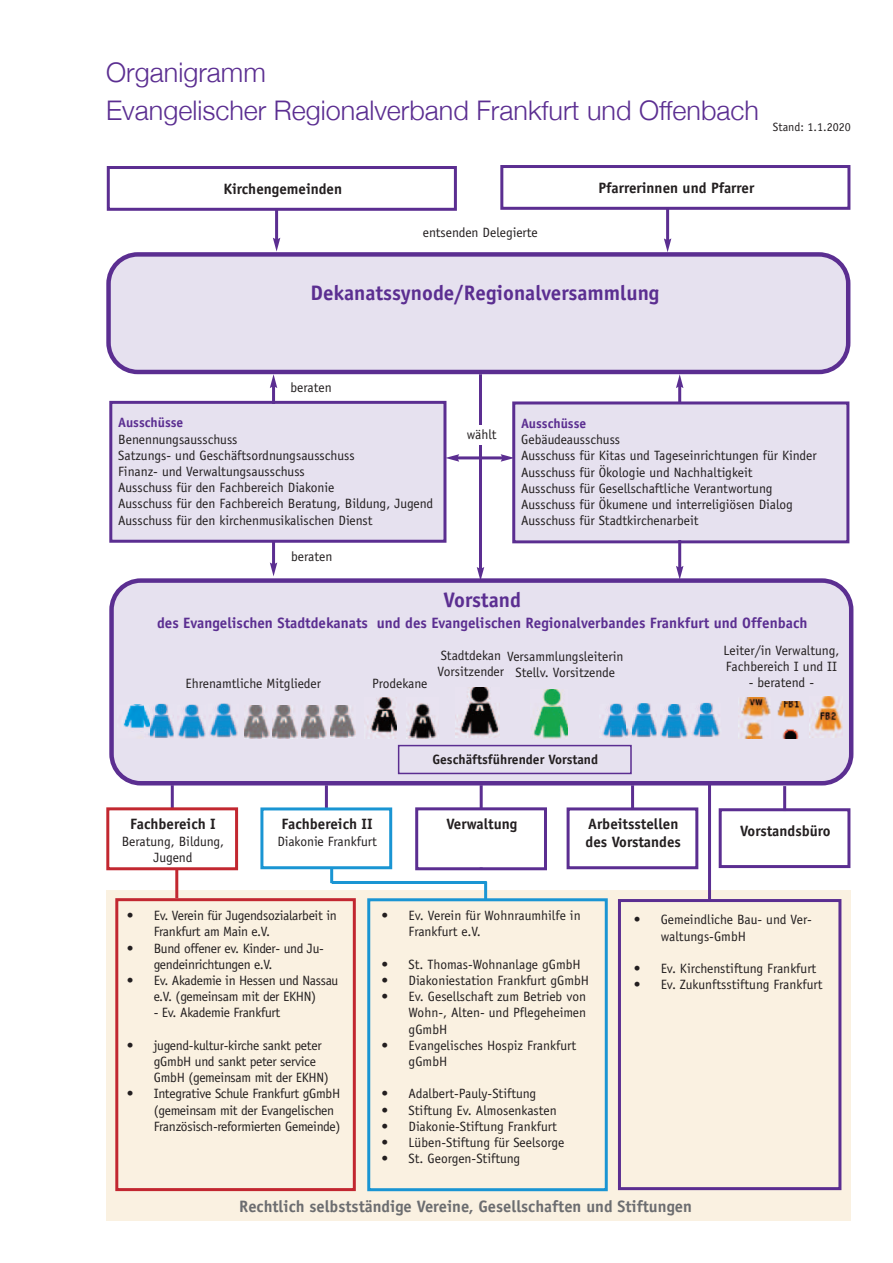
<style>
.page{position:relative;width:893px;height:1263px;background:#fff}
.page>*{position:absolute;margin:0;border:0;box-sizing:border-box;transform-origin:0 0}
.t1{font:300 27px/38.2px "Helvetica Neue";color:#5b2e91}
.t2{font:700 21px "Officina Sans";color:#5b2e91}
.t3{font:700 16.5px "Officina Sans";color:#6c6d70}
.t4{font:700 15px/18px "Officina Sans";color:#231f20}
.t5{font:700 15px "Officina Sans";color:#5b2e91}
.t6{font:13.5px/16.2px "Officina Sans";color:#231f20}
.t7{font:13.5px/16.2px "Officina Sans";letter-spacing:-.02em;color:#231f20}
.t8{font:700 13.5px "Officina Sans";color:#231f20}
.t9{font:700 13.5px "Officina Sans";color:#5b2e91}
.t10{font:12px "Officina Sans";color:#231f20}
</style>
<div class="page">
<hr style="left:678px;top:385px;width:3px;height:183px;background:#5b2e91">
<svg style="left:676px;top:374px;width:7px;height:14px"></svg>
<svg style="left:676px;top:566px;width:7px;height:12px"></svg>
<hr style="left:272px;top:385px;width:3px;height:180px;background:#5b2e91">
<svg style="left:270px;top:374px;width:7px;height:14px"></svg>
<svg style="left:270px;top:562px;width:7px;height:14px"></svg>
<div style="left:106px;top:890px;width:744px;height:330px;background:#faf1e1"></div>
<hr style="left:275px;top:203px;width:3px;height:37px;background:#5b2e91">
<svg style="left:273px;top:238px;width:7px;height:14px"></svg>
<hr style="left:480px;top:785px;width:3px;height:82px;background:#5b2e91">
<hr style="left:325px;top:785px;width:3px;height:52px;background:#5b2e91">
<hr style="left:171px;top:785px;width:3px;height:34px;background:#5b2e91">
<svg style="left:109px;top:578px;width:744px;height:207px;background:#ddd6e9"></svg>
<img style="left:117px;top:704px;width:32px;height:35px">
<img style="left:365px;top:697px;width:32px;height:41px">
<img style="left:455px;top:688px;width:45px;height:50px">
<img style="left:530px;top:690px;width:37px;height:48px">
<img style="left:810px;top:696px;width:32px;height:41px">
<svg style="left:106px;top:252px;width:744px;height:122px;background:#dbd2e7"></svg>
<img style="left:774px;top:702px;width:33px;height:36px">
<img style="left:738px;top:697px;width:33px;height:41px">
<div style="left:398px;top:745px;width:234px;height:29px;border:2px solid #5b2e91"></div>
<img style="left:272px;top:706px;width:25px;height:32px">
<hr style="left:631px;top:785px;width:3px;height:24px;background:#5b2e91">
<div style="left:567px;top:807px;width:131px;height:62px;border:3px solid #5b2e91"></div>
<div style="left:109px;top:810px;width:126px;height:57px;background:#fff"></div>
<div style="left:106px;top:807px;width:132px;height:63px;border:3px solid #c22730"></div>
<div style="left:263px;top:810px;width:126px;height:56px;background:#fff"></div>
<div style="left:260px;top:807px;width:132px;height:62px;border:3px solid #1a95d3"></div>
<div style="left:418px;top:810px;width:126px;height:57px;background:#fff"></div>
<div style="left:415px;top:807px;width:132px;height:63px;border:3px solid #5b2e91"></div>
<hr style="left:783px;top:786px;width:3px;height:25px;background:#5b2e91">
<div style="left:719px;top:808px;width:131px;height:60px;border:3px solid #5b2e91"></div>
<div style="left:112px;top:404px;width:331px;height:136px;background:#e6e1ef"></div>
<div style="left:109px;top:401px;width:337px;height:142px;border:3px solid #5b2e91"></div>
<hr style="left:457px;top:456px;width:46px;height:3px;background:#5b2e91">
<svg style="left:445px;top:454px;width:14px;height:8px"></svg>
<svg style="left:501px;top:454px;width:11px;height:8px"></svg>
<div style="left:115px;top:898px;width:241px;height:293px;border:3px solid #c22730"></div>
<div style="left:107px;top:166px;width:350px;height:45px;border:3px solid #5b2e91"></div>
<hr style="left:175px;top:869px;width:3px;height:29px;background:#c22730">
<div style="left:367px;top:898px;width:241px;height:293px;border:3px solid #1a95d3"></div>
<div style="left:618px;top:899px;width:223px;height:291px;border:3px solid #5b2e91"></div>
<hr style="left:330px;top:867px;width:3px;height:16px;background:#1a95d3">
<hr style="left:332px;top:881px;width:155px;height:3px;background:#1a95d3">
<hr style="left:484px;top:882px;width:3px;height:18px;background:#1a95d3">
<hr style="left:708px;top:783px;width:3px;height:118px;background:#5b2e91">
<div style="left:500px;top:165px;width:350px;height:45px;border:3px solid #5b2e91"></div>
<hr style="left:666px;top:208px;width:3px;height:33px;background:#5b2e91">
<svg style="left:664px;top:238px;width:7px;height:14px"></svg>
<hr style="left:479px;top:374px;width:3px;height:196px;background:#5b2e91">
<svg style="left:477px;top:567px;width:7px;height:14px"></svg>
<div style="left:515px;top:404px;width:331px;height:136px;background:#e6e1ef"></div>
<div style="left:512px;top:401px;width:337px;height:142px;border:3px solid #5b2e91"></div>
<div style="left:463px;top:426px;width:37px;height:19px;background:#fff"></div>
<img style="left:149px;top:704px;width:28px;height:34px">
<img style="left:144px;top:704px;width:5px;height:34px">
<img style="left:175px;top:705px;width:33px;height:34px">
<img style="left:175px;top:705px;width:2px;height:33px">
<img style="left:207px;top:703px;width:32px;height:35px">
<img style="left:301px;top:706px;width:25px;height:32px">
<img style="left:244px;top:706px;width:26px;height:32px">
<img style="left:330px;top:705px;width:25px;height:33px">
<img style="left:406px;top:697px;width:32px;height:41px">
<img style="left:599px;top:704px;width:32px;height:34px">
<img style="left:627px;top:703px;width:30px;height:34px">
<img style="left:627px;top:704px;width:4px;height:33px">
<img style="left:657px;top:703px;width:64px;height:35px">
<img style="left:657px;top:704px;width:2px;height:33px">
<img style="left:689px;top:704px;width:1px;height:33px">
<h1 class="t1" style="left:106px;top:53px;width:654px">Organigramm<br>Evangelischer Regionalverband Frankfurt und Offenbach</h1>
<p class="t10" style="left:773px;top:120px;width:79px">Stand: 1.1.2020</p>
<p class="t4" style="left:224px;top:179px;width:120px">Kirchengemeinden</p>
<p class="t6" style="left:423px;top:224px;width:117px">entsenden Delegierte</p>
<p class="t4" style="left:598px;top:178px;width:157px">Pfarrerinnen und Pfarrer</p>
<h2 class="t2" style="left:311px;top:280px;width:350px">Dekanatssynode/Regionalversammlung</h2>
<p class="t6" style="left:291px;top:379px;width:43px">beraten</p>
<p class="t9" style="left:118px;top:415px;width:67px">Ausschüsse</p>
<p class="t6" style="left:118px;top:431px;width:317px">Benennungsausschuss<br>Satzungs- und Geschäftsordnungsausschuss<br>Finanz- und Verwaltungsausschuss<br>Ausschuss für den Fachbereich Diakonie<br>Ausschuss für den Fachbereich Beratung, Bildung, Jugend Ausschuss für den kirchenmusikalischen Dienst</p>
<p class="t6" style="left:291px;top:548px;width:43px">beraten</p>
<p class="t6" style="left:467px;top:426px;width:32px">wählt</p>
<p class="t9" style="left:521px;top:415px;width:67px">Ausschüsse</p>
<p class="t6" style="left:521px;top:431px;width:297px">Gebäudeausschuss<br>Ausschuss für Kitas und Tageseinrichtungen für Kinder Ausschuss für Ökologie und Nachhaltigkeit<br>Ausschuss für Gesellschaftliche Verantwortung Ausschuss für Ökumene und interreligiösen Dialog Ausschuss für Stadtkirchenarbeit</p>
<h2 class="t2" style="left:444px;top:587px;width:79px">Vorstand</h2>
<p class="t5" style="left:157px;top:614px;width:652px">des Evangelischen Stadtdekanats und des Evangelischen Regionalverbandes Frankfurt und Offenbach</p>
<p class="t6" style="left:723px;top:642px;width:118px">Leiter/in Verwaltung,<br>Fachbereich I und II</p>
<p class="t6" style="left:749px;top:675px;width:67px">- beratend -</p>
<p class="t6" style="left:438px;top:647px;width:68px">Stadtdekan<br>Vorsitzender</p>
<p class="t6" style="left:507px;top:648px;width:118px;text-align:center">Versammlungsleiterin<br>Stellv. Vorsitzende</p>
<p class="t6" style="left:186px;top:676px;width:137px">Ehrenamtliche Mitglieder</p>
<p class="t6" style="left:372px;top:675px;width:57px">Prodekane</p>
<p class="t4" style="left:130px;top:814px;width:87px">Fachbereich I</p>
<p class="t6" style="left:122px;top:833px;width:104px;text-align:center">Beratung, Bildung,<br>Jugend</p>
<p class="t4" style="left:282px;top:814px;width:93px">Fachbereich II</p>
<p class="t6" style="left:277px;top:833px;width:101px">Diakonie Frankfurt</p>
<p class="t8" style="left:432px;top:751px;width:167px">Geschäftsführender Vorstand</p>
<p class="t4" style="left:446px;top:814px;width:72px">Verwaltung</p>
<p class="t4" style="left:740px;top:821px;width:92px">Vorstandsbüro</p>
<p class="t4" style="left:586px;top:814px;width:97px">Arbeitsstellen des Vorstandes</p>
<p class="t7" style="left:154px;top:907px;width:185px;text-indent:-27px">• Ev. Verein für Jugendsozialarbeit in<br>Frankfurt am Main e.V.</p>
<p class="t7" style="left:154px;top:940px;width:172px;text-indent:-27px">• Bund offener ev. Kinder- und Ju&shy;gendeinrichtungen e.V.</p>
<p class="t7" style="left:127px;top:972px;width:213px;text-align:center">• Ev. Akademie in Hessen und Nassau e.V. (gemeinsam mit der EKHN)</p>
<p class="t7" style="left:154px;top:1004px;width:128px">- Ev. Akademie Frankfurt</p>
<p class="t7" style="left:154px;top:1037px;width:177px;text-indent:-27px">• jugend-kultur-kirche sankt peter gGmbH und sankt peter service<br>GmbH (gemeinsam mit der EKHN)</p>
<p class="t7" style="left:154px;top:1085px;width:188px;text-indent:-27px">• Integrative Schule Frankfurt gGmbH (gemeinsam mit der Evangelischen<br>Französisch-reformierten Gemeinde)</p>
<p class="t6" style="left:409px;top:907px;width:174px;text-indent:-27px">• Ev. Verein für Wohnraumhilfe in<br>Frankfurt e.V.</p>
<p class="t6" style="left:382px;top:956px;width:201px">• St. Thomas-Wohnanlage gGmbH</p>
<p class="t6" style="left:382px;top:972px;width:209px">• Diakoniestation Frankfurt gGmbH</p>
<p class="t6" style="left:409px;top:988px;width:179px;text-align:justify;text-indent:-27px">• Ev. Gesellschaft zum Betrieb von Wohn-, Alten- und Pflegeheimen gGmbH</p>
<p class="t6" style="left:409px;top:1037px;width:169px;text-indent:-27px">• Evangelisches Hospiz Frankfurt gGmbH</p>
<p class="t6" style="left:382px;top:1085px;width:156px">• Adalbert-Pauly-Stiftung</p>
<p class="t6" style="left:382px;top:1102px;width:177px">• Stiftung Ev. Almosenkasten</p>
<p class="t6" style="left:382px;top:1118px;width:177px">• Diakonie-Stiftung Frankfurt</p>
<p class="t6" style="left:382px;top:1134px;width:184px">• Lüben-Stiftung für Seelsorge</p>
<p class="t6" style="left:382px;top:1150px;width:140px">• St. Georgen-Stiftung</p>
<p class="t6" style="left:661px;top:912px;width:153px;text-indent:-27px">• Gemeindliche Bau- und Ver&shy;waltungs-GmbH</p>
<p class="t6" style="left:634px;top:960px;width:184px">• Ev. Kirchenstiftung Frankfurt</p>
<p class="t6" style="left:634px;top:976px;width:190px">• Ev. Zukunftsstiftung Frankfurt</p>
<p class="t3" style="left:239px;top:1196px;width:454px">Rechtlich selbstständige Vereine, Gesellschaften und Stiftungen</p>
</div>
